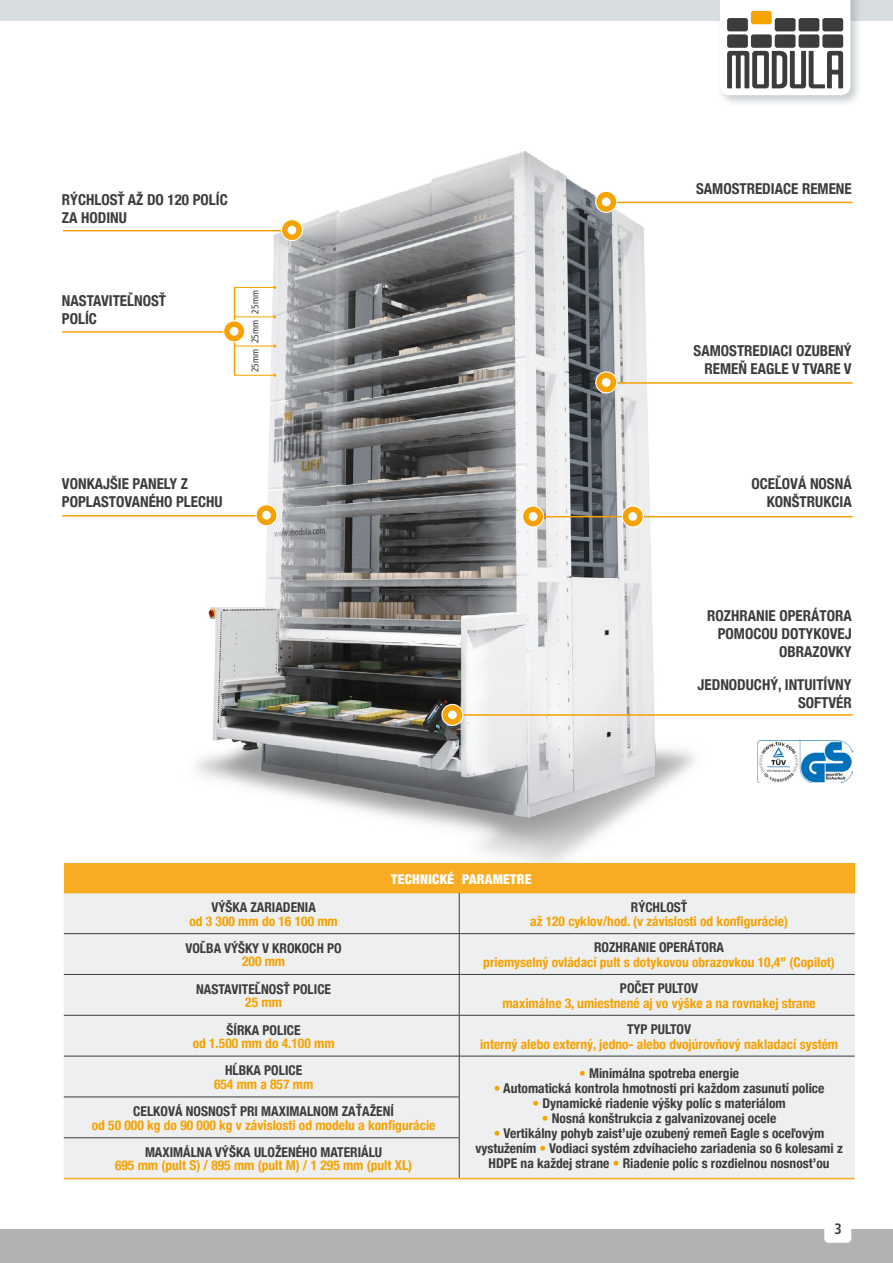
<style>
.page{position:relative;width:893px;height:1263px;background:#fff}
.page>*{position:absolute;margin:0;border:0;box-sizing:border-box;transform-origin:0 0}
.t1{font:700 condensed 15px/18px "Helvetica Neue";color:#3c3c3b;text-align:right}
.t2{font:700 condensed 15px "Frutiger LT Std";color:#3c3c3b;scale:.94 1}
.t3{font:700 condensed 13.5px/15px "Helvetica Neue";color:#3c3c3b;text-align:center}
.t4{font:700 condensed 13.5px "Helvetica Neue";color:#f6a200}
.t5{font:900 condensed 13.5px "Helvetica Neue";letter-spacing:.02em;color:#fff}
.t6{font:condensed 9.75px "Frutiger LT Std";color:#3c3c3b}
.s1{color:#f6a200}
</style>
<div class="page">
<div style="left:0;top:0;width:893px;height:21px;background:#d8dde0"></div>
<div style="left:716px;top:0;width:147px;height:108px;background:#8a959c;opacity:.5"></div>
<svg style="left:720px;top:0;width:130px;height:95px"></svg>
<div style="left:0;top:1229px;width:893px;height:34px;background:#b3b2b2"></div>
<div style="left:824px;top:1223px;width:27px;height:20px;background:#fff;border-radius:4px"></div>
<img style="left:136px;top:101px;width:669px;height:762px">
<hr style="left:234px;top:287px;width:1px;height:88px;background:#f6a200">
<hr style="left:234px;top:375px;width:41px;height:1px;background:#f6a200">
<hr style="left:63px;top:230px;width:224px;height:1px;background:#f6a200">
<hr style="left:611px;top:202px;width:241px;height:1px;background:#f6a200">
<hr style="left:611px;top:382px;width:241px;height:2px;background:#f6a200">
<hr style="left:539px;top:516px;width:313px;height:1px;background:#f6a200">
<hr style="left:454px;top:714px;width:398px;height:2px;background:#f6a200">
<hr style="left:63px;top:331px;width:166px;height:2px;background:#f6a200">
<hr style="left:63px;top:515px;width:200px;height:1px;background:#f6a200">
<svg style="left:281px;top:220px;width:21px;height:21px"></svg>
<div style="left:281px;top:219px;width:22px;height:22px;border:1px solid #fff;border-radius:50%"></div>
<div style="left:288px;top:226px;width:8px;height:8px;background:#fff;border-radius:50%"></div>
<div style="left:596px;top:191px;width:21px;height:21px;background:#f6a200;border-radius:50%"></div>
<div style="left:595px;top:191px;width:22px;height:22px;border:1px solid #fff;border-radius:50%"></div>
<div style="left:602px;top:197px;width:9px;height:9px;background:#fff;border-radius:50%"></div>
<div style="left:596px;top:372px;width:21px;height:21px;background:#f6a200;border-radius:50%"></div>
<div style="left:595px;top:371px;width:22px;height:22px;border:1px solid #fff;border-radius:50%"></div>
<div style="left:602px;top:378px;width:9px;height:9px;background:#fff;border-radius:50%"></div>
<div style="left:622px;top:506px;width:21px;height:21px;background:#f6a200;border-radius:50%"></div>
<div style="left:622px;top:505px;width:22px;height:22px;border:1px solid #fff;border-radius:50%"></div>
<div style="left:628px;top:512px;width:9px;height:9px;background:#fff;border-radius:50%"></div>
<svg style="left:442px;top:704px;width:21px;height:21px"></svg>
<div style="left:441px;top:704px;width:22px;height:22px;border:1px solid #fff;border-radius:50%"></div>
<div style="left:448px;top:710px;width:9px;height:9px;background:#fff;border-radius:50%"></div>
<svg style="left:523px;top:506px;width:21px;height:21px"></svg>
<div style="left:522px;top:505px;width:22px;height:22px;border:1px solid #fff;border-radius:50%"></div>
<div style="left:529px;top:512px;width:8px;height:9px;background:#fff;border-radius:50%"></div>
<svg style="left:224px;top:321px;width:21px;height:21px"></svg>
<div style="left:223px;top:320px;width:22px;height:22px;border:1px solid #fff;border-radius:50%"></div>
<div style="left:230px;top:327px;width:8px;height:9px;background:#fff;border-radius:50%"></div>
<div style="left:256px;top:505px;width:21px;height:21px;background:#f6a200;border-radius:50%"></div>
<div style="left:255px;top:504px;width:23px;height:22px;border:1px solid #fff;border-radius:50%"></div>
<div style="left:262px;top:511px;width:9px;height:9px;background:#fff;border-radius:50%"></div>
<hr style="left:234px;top:346px;width:41px;height:1px;background:#f6a200">
<hr style="left:234px;top:316px;width:41px;height:1px;background:#f6a200">
<hr style="left:234px;top:287px;width:41px;height:1px;background:#f6a200">
<img style="left:758px;top:740px;width:95px;height:43px">
<div style="left:64px;top:863px;width:791px;height:30px;background:#f8ac23"></div>
<div style="left:64px;top:893px;width:791px;height:285px;background:#edeff1"></div>
<hr style="left:854px;top:863px;width:1px;height:30px;background:#f6a200">
<hr style="left:64px;top:892px;width:395px;height:1px;background:#f6a200">
<hr style="left:459px;top:892px;width:396px;height:1px;background:#f6a200">
<hr style="left:64px;top:1178px;width:395px;height:1px;background:#f8ac23">
<hr style="left:459px;top:1178px;width:396px;height:1px;background:#f8ac23">
<hr style="left:459px;top:893px;width:1px;height:40px;background:#3c3c3b">
<hr style="left:64px;top:933px;width:395px;height:1px;background:#3c3c3b">
<hr style="left:64px;top:974px;width:395px;height:1px;background:#3c3c3b">
<hr style="left:64px;top:1015px;width:395px;height:1px;background:#3c3c3b">
<hr style="left:64px;top:1056px;width:395px;height:1px;background:#3c3c3b">
<hr style="left:459px;top:934px;width:1px;height:40px;background:#3c3c3b">
<hr style="left:459px;top:975px;width:1px;height:40px;background:#3c3c3b">
<hr style="left:459px;top:1015px;width:1px;height:41px;background:#3c3c3b">
<hr style="left:459px;top:1056px;width:1px;height:41px;background:#3c3c3b">
<hr style="left:459px;top:933px;width:396px;height:1px;background:#3c3c3b">
<hr style="left:459px;top:974px;width:396px;height:1px;background:#3c3c3b">
<hr style="left:459px;top:1015px;width:396px;height:1px;background:#3c3c3b">
<hr style="left:459px;top:1056px;width:396px;height:1px;background:#3c3c3b">
<hr style="left:64px;top:1097px;width:395px;height:1px;background:#3c3c3b">
<hr style="left:459px;top:1097px;width:1px;height:40px;background:#3c3c3b">
<hr style="left:64px;top:1137px;width:395px;height:1px;background:#3c3c3b">
<hr style="left:459px;top:1138px;width:1px;height:40px;background:#3c3c3b">
<p class="t1" style="left:62px;top:190px;width:167px;text-align:left">RÝCHLOSŤ AŽ DO 120 POLÍC<br>ZA HODINU</p>
<p class="t1" style="left:62px;top:291px;width:106px;text-align:left">NASTAVITEĽNOSŤ<br>POLÍC</p>
<p class="t6" style="left:249px;top:372px;width:84px;rotate:-90deg">25mm 25mm 25mm</p>
<p class="t1" style="left:62px;top:473px;width:162px;text-align:left">VONKAJŠIE PANELY Z<br>POPLASTOVANÉHO PLECHU</p>
<p class="t1" style="left:696px;top:179px;width:157px">SAMOSTREDIACE REMENE</p>
<p class="t1" style="left:694px;top:340px;width:160px">SAMOSTREDIACI OZUBENÝ<br>REMEŇ EAGLE V TVARE V</p>
<p class="t1" style="left:751px;top:474px;width:102px">OCEĽOVÁ NOSNÁ<br>KONŠTRUKCIA</p>
<p class="t1" style="left:707px;top:606px;width:146px">ROZHRANIE OPERÁTORA<br>POMOCOU DOTYKOVEJ<br>OBRAZOVKY</p>
<p class="t1" style="left:698px;top:674px;width:156px">JEDNODUCHÝ, INTUITÍVNY<br>SOFTVÉR</p>
<p class="t5" style="left:391px;top:868px;width:142px">TECHNICKÉ PARAMETRE</p>
<p class="t3" style="left:211px;top:899px;width:106px">VÝŠKA ZARIADENIA</p>
<p class="t4" style="left:189px;top:910px;width:150px">od 3 300 mm do 16 100 mm</p>
<p class="t3" style="left:631px;top:899px;width:58px">RÝCHLOSŤ</p>
<p class="t4" style="left:530px;top:910px;width:259px">až 120 cyklov/hod. (v závislosti od konfigurácie)</p>
<p class="t3" style="left:185px;top:940px;width:158px">VOĽBA VÝŠKY V KROKOCH PO</p>
<p class="t4" style="left:242px;top:950px;width:45px">200 mm</p>
<p class="t3" style="left:594px;top:939px;width:132px">ROZHRANIE OPERÁTORA</p>
<p class="t4" style="left:483px;top:951px;width:353px">priemyselný ovládací pult s dotykovou obrazovkou 10,4’’ (Copilot)</p>
<p class="t3" style="left:196px;top:980px;width:136px">NASTAVITEĽNOSŤ POLICE</p>
<p class="t4" style="left:245px;top:991px;width:38px">25 mm</p>
<p class="t3" style="left:620px;top:980px;width:80px">POČET PULTOV</p>
<p class="t4" style="left:502px;top:992px;width:315px">maximálne 3, umiestnené aj vo výške a na rovnakej strane</p>
<p class="t3" style="left:227px;top:1021px;width:75px">ŠÍRKA POLICE</p>
<p class="t4" style="left:193px;top:1032px;width:143px">od 1.500 mm do 4.100 mm</p>
<p class="t3" style="left:627px;top:1020px;width:65px">TYP PULTOV</p>
<p class="t4" style="left:480px;top:1033px;width:360px">interný alebo externý, jedno- alebo dvojúrovňový nakladací systém</p>
<p class="t3" style="left:225px;top:1062px;width:79px">HĹBKA POLICE</p>
<p class="t4" style="left:214px;top:1073px;width:101px">654 mm a 857 mm</p>
<p class="t3" style="left:133px;top:1103px;width:262px">CELKOVÁ NOSNOSŤ PRI MAXIMALNOM ZAŤAŽENÍ</p>
<p class="t4" style="left:92px;top:1114px;width:345px">od 50 000 kg do 90 000 kg v závislosti od modelu a konfigurácie</p>
<p class="t3" style="left:145px;top:1143px;width:239px">MAXIMÁLNA VÝŠKA ULOŽENÉHO MATERIÁLU</p>
<p class="t4" style="left:115px;top:1154px;width:299px">695 mm (pult S) / 895 mm (pult M) / 1 295 mm (pult XL)</p>
<p class="t3" style="left:579px;top:1064px;width:162px"><span class="s1">•</span> Minimálna spotreba energie</p>
<p class="t3" style="left:494px;top:1079px;width:332px"><span class="s1">•</span> Automatická kontrola hmotnosti pri každom zasunutí police</p>
<p class="t3" style="left:532px;top:1094px;width:255px"><span class="s1">•</span> Dynamické riadenie výšky políc s materiálom</p>
<p class="t3" style="left:542px;top:1109px;width:236px"><span class="s1">•</span> Nosná konštrukcia z galvanizovanej ocele</p>
<p class="t3" style="left:475px;top:1124px;width:369px"><span class="s1">•</span> Vertikálny pohyb zaisťuje ozubený remeň Eagle s oceľovým vystužením <span class="s1">•</span> Vodiaci systém zdvíhacieho zariadenia so 6 kolesami z<br>HDPE na každej strane <span class="s1">•</span> Riadenie políc s rozdielnou nosnosťou</p>
<p class="t2" style="left:834px;top:1220px;width:9px">3</p>
</div>
